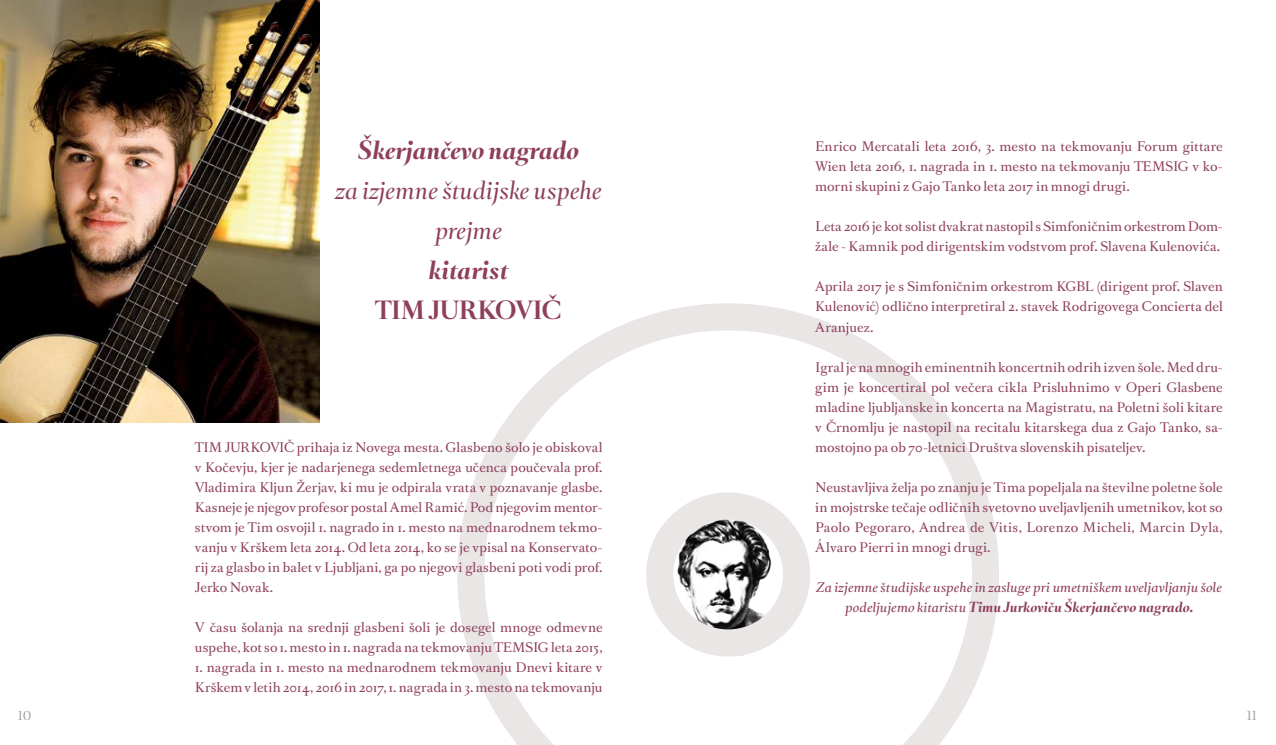
<style>
.page{position:relative;width:1276px;height:745px;background:#fff}
.page>*{position:absolute;margin:0;border:0;box-sizing:border-box;transform-origin:0 0}
.t1{font:italic 22.5px/40px "Romain BP Headline";color:#8e3f59;text-align:center}
.t2{font:italic 700 22.5px "Romain BP Headline";color:#8e3f59}
.t3{font:700 22.5px "Romain BP Headline";color:#8e3f59}
.t4{font:12.5px/20px "Romain BP Text";letter-spacing:.005em;color:#8e3f59;text-align:justify}
.t5{font:italic 12.5px "Romain BP Text";letter-spacing:.005em;color:#8e3f59}
.t6{font:italic 700 12.5px "Romain BP Headline";letter-spacing:.005em;color:#8e3f59}
.t7{font:12.5px "Romain BP Headline";color:#9d9fa2}
.s1{font-family:"Romain BP Text";font-weight:400}
</style>
<div class="page">
<img style="left:0;top:0;width:319px;height:422px">
<svg style="left:457px;top:303px;width:542px;height:441px"></svg>
<svg style="left:646px;top:492px;width:164px;height:164px"></svg>
<h1 class="t2" style="left:358px;top:138px;width:223px">Škerjančevo nagrado</h1>
<h1 class="t1" style="left:335px;top:171px;width:268px">za izjemne študijske uspehe prejme</h1>
<h1 class="t2" style="left:429px;top:258px;width:81px">kitarist</h1>
<h1 class="t3" style="left:376px;top:298px;width:187px">TIM JURKOVIČ</h1>
<p class="t4" style="left:195px;top:436px;width:409px">TIM JURKOVIČ prihaja iz Novega mesta. Glasbeno šolo je obiskoval v Kočevju, kjer je nadarjenega sedemletnega učenca poučevala prof.<br>Vladimira Kljun Žerjav, ki mu je odpirala vrata v poznavanje glasbe.<br>Kasneje je njegov profesor postal Amel Ramić. Pod njegovim mentor&shy;stvom je Tim osvojil 1. nagrado in 1. mesto na mednarodnem tekmo&shy;vanju v Krškem leta 2014. Od leta 2014, ko se je vpisal na Konservato&shy;rij za glasbo in balet v Ljubljani, ga po njegovi glasbeni poti vodi prof.<br>Jerko Novak.</p>
<p class="t4" style="left:195px;top:616px;width:409px">V času šolanja na srednji glasbeni šoli je dosegel mnoge odmevne uspehe, kot so 1. mesto in 1. nagrada na tekmovanju TEMSIG leta 2015,</p>
<p class="t4" style="left:195px;top:656px;width:409px">1. nagrada in 1. mesto na mednarodnem tekmovanju Dnevi kitare v<br>Krškem v letih 2014, 2016 in 2017, 1. nagrada in 3. mesto na tekmovanju</p>
<p class="t4" style="left:815px;top:135px;width:409px">Enrico Mercatali leta 2016, 3. mesto na tekmovanju Forum gittare Wien leta 2016, 1. nagrada in 1. mesto na tekmovanju TEMSIG v ko&shy;morni skupini z Gajo Tanko leta 2017 in mnogi drugi.</p>
<p class="t4" style="left:815px;top:215px;width:409px">Leta 2016 je kot solist dvakrat nastopil s Simfoničnim orkestrom Dom&shy;žale - Kamnik pod dirigentskim vodstvom prof. Slavena Kulenovića.</p>
<p class="t4" style="left:815px;top:275px;width:409px">Aprila 2017 je s Simfoničnim orkestrom KGBL (dirigent prof. Slaven Kulenović) odlično interpretiral 2. stavek Rodrigovega Concierta del Aranjuez.</p>
<p class="t4" style="left:815px;top:355px;width:409px">Igral je na mnogih eminentnih koncertnih odrih izven šole. Med dru&shy;gim je koncertiral pol večera cikla Prisluhnimo v Operi Glasbene mladine ljubljanske in koncerta na Magistratu, na Poletni šoli kitare v Črnomlju je nastopil na recitalu kitarskega dua z Gajo Tanko, sa&shy;mostojno pa ob 70-letnici Društva slovenskih pisateljev.</p>
<p class="t4" style="left:815px;top:475px;width:409px">Neustavljiva želja po znanju je Tima popeljala na številne poletne šole in mojstrske tečaje odličnih svetovno uveljavljenih umetnikov, kot so Paolo Pegoraro, Andrea de Vitis, Lorenzo Micheli, Marcin Dyla, Álvaro Pierri in mnogi drugi.</p>
<p class="t5" style="left:816px;top:576px;width:407px">Za izjemne študijske uspehe in zasluge pri umetniškem uveljavljanju šole</p>
<p class="t6" style="left:845px;top:599px;width:349px"><span class="s1">podeljujemo kitaristu</span> Timu Jurkoviču Škerjančevo nagrado.</p>
<p class="t7" style="left:18px;top:707px;width:15px">10</p>
<p class="t7" style="left:1246px;top:707px;width:11px">11</p>
</div>
